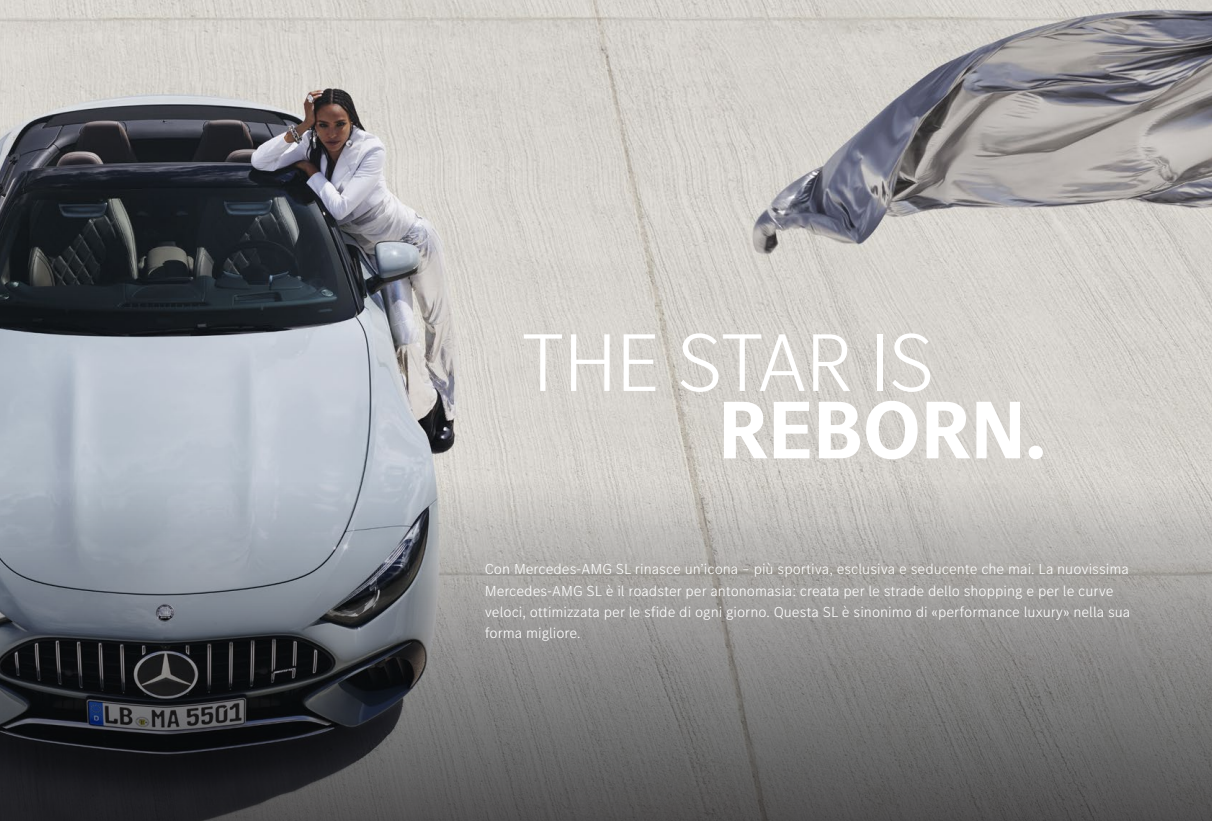
<style>
.page{position:relative;width:1212px;height:821px;background:#fff}
.page>*{position:absolute;margin:0;border:0;box-sizing:border-box;transform-origin:0 0}
.t1{font:300 84.6px "MB Corpo S Title";color:#fff}
.t2{font:700 84.6px "MB Corpo S Title";color:#fff}
.t3{font:300 15px/21.3px "MB Corpo S Text";color:#fff}
</style>
<div class="page">
<img style="left:0;top:0;width:1212px;height:479px">
<svg style="left:0;top:479px;width:1212px;height:342px;background:#797a7b"></svg>
<h1 class="t1" style="left:522px;top:309px;width:413px">THE STAR IS</h1>
<h1 class="t2" style="left:718px;top:374px;width:329px">REBORN.</h1>
<p class="t3" style="left:485px;top:558px;width:647px">Con Mercedes-AMG SL rinasce un’icona – più sportiva, esclusiva e seducente che mai. La nuovissima Mercedes-AMG SL è il roadster per antonomasia: creata per le strade dello shopping e per le curve veloci, ottimizzata per le sfide di ogni giorno. Questa SL è sinonimo di «performance luxury» nella sua forma migliore.</p>
</div>
